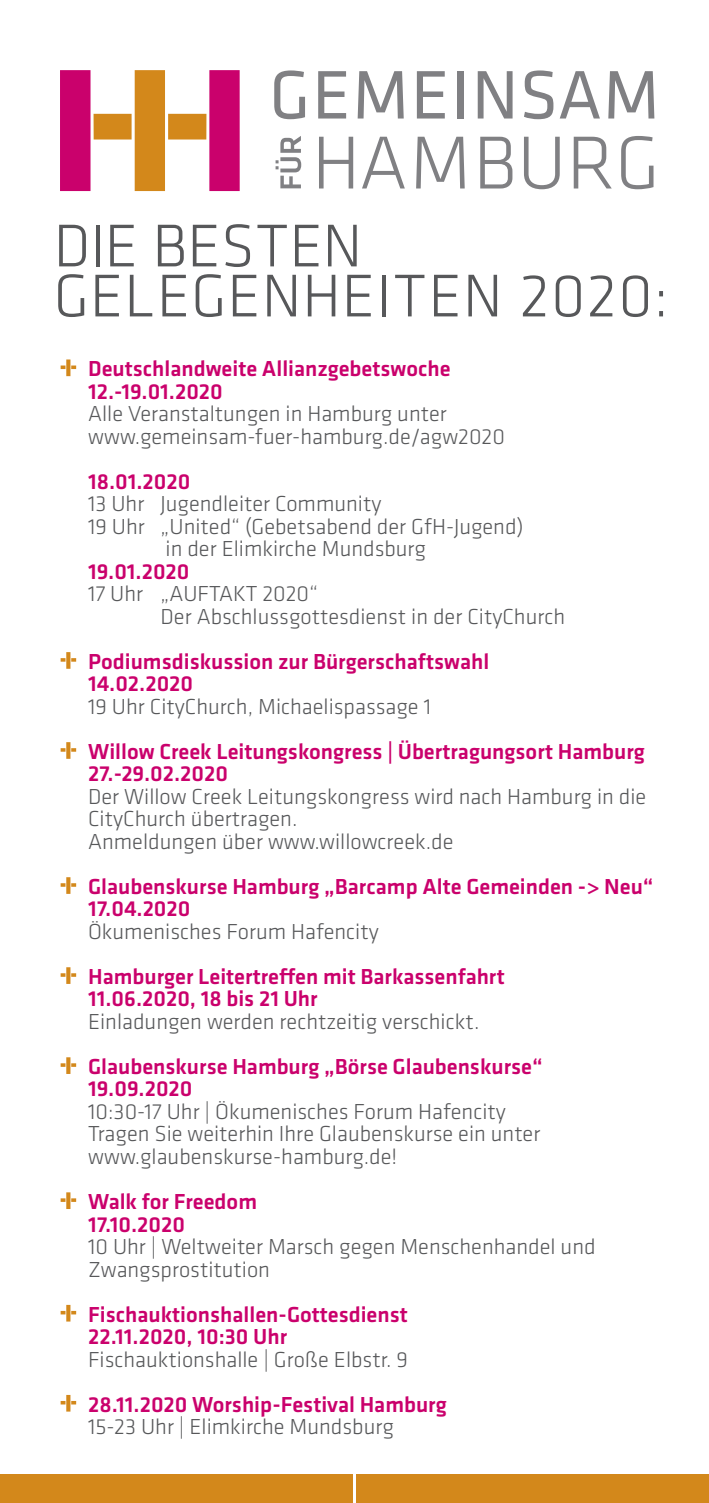
<style>
.page{position:relative;width:709px;height:1503px;background:#fff}
.page>*{position:absolute;margin:0;border:0;box-sizing:border-box;transform-origin:0 0}
.t1{font:300 62.5px/50px "Klavika Basic";letter-spacing:.015em;color:#57585a}
.t2{font:300 22.5px/22.5px "Klavika Basic";color:#57585a}
.t3{font:500 22.5px/22.5px "Klavika Basic";color:#ca016c}
</style>
<div class="page">
<svg style="left:319px;top:137px;width:34px;height:51px"></svg>
<svg style="left:362px;top:137px;width:43px;height:51px"></svg>
<svg style="left:416px;top:137px;width:48px;height:51px"></svg>
<svg style="left:480px;top:137px;width:32px;height:51px"></svg>
<svg style="left:524px;top:137px;width:35px;height:52px"></svg>
<svg style="left:573px;top:137px;width:38px;height:51px"></svg>
<svg style="left:621px;top:136px;width:32px;height:53px"></svg>
<svg style="left:274px;top:70px;width:31px;height:49px"></svg>
<svg style="left:318px;top:71px;width:28px;height:47px"></svg>
<svg style="left:357px;top:71px;width:47px;height:47px"></svg>
<svg style="left:417px;top:71px;width:28px;height:47px"></svg>
<div style="left:457px;top:71px;width:6px;height:47px;background:#808083"></div>
<svg style="left:478px;top:71px;width:34px;height:47px"></svg>
<svg style="left:524px;top:70px;width:29px;height:49px"></svg>
<svg style="left:560px;top:71px;width:40px;height:47px"></svg>
<svg style="left:608px;top:71px;width:46px;height:47px"></svg>
<svg style="left:275px;top:136px;width:26px;height:52px"></svg>
<svg style="left:94px;top:70px;width:112px;height:121px"></svg>
<div style="left:61px;top:70px;width:29px;height:121px;background:#ca016c"></div>
<div style="left:209px;top:70px;width:31px;height:121px;background:#ca016c"></div>
<svg style="left:71px;top:365px;width:5px;height:4px"></svg>
<svg style="left:61px;top:365px;width:4px;height:4px"></svg>
<svg style="left:66px;top:359px;width:4px;height:17px"></svg>
<svg style="left:71px;top:658px;width:5px;height:3px"></svg>
<svg style="left:61px;top:658px;width:4px;height:3px"></svg>
<svg style="left:66px;top:652px;width:4px;height:17px"></svg>
<svg style="left:71px;top:748px;width:5px;height:3px"></svg>
<svg style="left:61px;top:748px;width:4px;height:3px"></svg>
<svg style="left:66px;top:742px;width:4px;height:17px"></svg>
<svg style="left:71px;top:883px;width:5px;height:3px"></svg>
<svg style="left:61px;top:883px;width:4px;height:3px"></svg>
<svg style="left:66px;top:877px;width:4px;height:17px"></svg>
<svg style="left:71px;top:973px;width:5px;height:3px"></svg>
<svg style="left:61px;top:973px;width:4px;height:3px"></svg>
<svg style="left:66px;top:967px;width:4px;height:17px"></svg>
<svg style="left:71px;top:1063px;width:5px;height:3px"></svg>
<svg style="left:61px;top:1063px;width:4px;height:3px"></svg>
<svg style="left:66px;top:1057px;width:4px;height:17px"></svg>
<svg style="left:71px;top:1198px;width:5px;height:3px"></svg>
<svg style="left:61px;top:1198px;width:4px;height:3px"></svg>
<svg style="left:66px;top:1192px;width:4px;height:17px"></svg>
<svg style="left:71px;top:1310px;width:5px;height:4px"></svg>
<svg style="left:61px;top:1310px;width:4px;height:4px"></svg>
<svg style="left:66px;top:1304px;width:4px;height:17px"></svg>
<svg style="left:71px;top:1401px;width:5px;height:3px"></svg>
<svg style="left:61px;top:1401px;width:4px;height:3px"></svg>
<svg style="left:66px;top:1394px;width:4px;height:17px"></svg>
<div style="left:0;top:1474px;width:353px;height:28px;background:#d3881b"></div>
<div style="left:356px;top:1474px;width:353px;height:28px;background:#d3881b"></div>
<h1 class="t1" style="left:54px;top:220px;width:616px">DIE BESTEN<br>GELEGENHEITEN 2020:</h1>
<p class="t3" style="left:88px;top:357px;width:364px">Deutschlandweite Allianzgebetswoche<br>12.-19.01.2020</p>
<p class="t2" style="left:88px;top:402px;width:418px">Alle Veranstaltungen in Hamburg unter www.gemeinsam-fuer-hamburg.de/agw2020</p>
<p class="t3" style="left:88px;top:469px;width:104px">18.01.2020</p>
<p class="t2" style="left:88px;top:492px;width:295px">13 Uhr Jugendleiter Community</p>
<p class="t2" style="left:88px;top:515px;width:437px">19 Uhr „United“ (Gebetsabend der GfH-Jugend)</p>
<p class="t2" style="left:166px;top:537px;width:262px">in der Elimkirche Mundsburg</p>
<p class="t3" style="left:88px;top:559px;width:103px">19.01.2020</p>
<p class="t2" style="left:161px;top:582px;width:406px;text-indent:-72px">17 Uhr „AUFTAKT 2020“<br>Der Abschlussgottesdienst in der CityChurch</p>
<p class="t3" style="left:88px;top:649px;width:402px">Podiumsdiskussion zur Bürgerschaftswahl<br>14.02.2020</p>
<p class="t2" style="left:88px;top:695px;width:344px">19 Uhr CityChurch, Michaelispassage 1</p>
<p class="t3" style="left:88px;top:739px;width:558px">Willow Creek Leitungskongress | Übertragungsort Hamburg<br>27.-29.02.2020</p>
<p class="t2" style="left:88px;top:785px;width:560px">Der Willow Creek Leitungskongress wird nach Hamburg in die<br>CityChurch übertragen.<br>Anmeldungen über www.willowcreek.de</p>
<p class="t3" style="left:88px;top:874px;width:567px">Glaubenskurse Hamburg „Barcamp Alte Gemeinden -&gt; Neu“<br>17.04.2020</p>
<p class="t2" style="left:88px;top:920px;width:292px">Ökumenisches Forum Hafencity</p>
<p class="t3" style="left:88px;top:964px;width:418px">Hamburger Leitertreffen mit Barkassenfahrt<br>11.06.2020, 18 bis 21 Uhr</p>
<p class="t2" style="left:88px;top:1010px;width:393px">Einladungen werden rechtzeitig verschickt.</p>
<p class="t3" style="left:88px;top:1054px;width:456px">Glaubenskurse Hamburg „Börse Glaubenskurse“<br>19.09.2020</p>
<p class="t2" style="left:88px;top:1100px;width:454px">10:30-17 Uhr | Ökumenisches Forum Hafencity<br>Tragen Sie weiterhin Ihre Glaubenskurse ein unter www.glaubenskurse-hamburg.de!</p>
<p class="t3" style="left:88px;top:1189px;width:170px">Walk for Freedom<br>17.10.2020</p>
<p class="t2" style="left:88px;top:1235px;width:509px">10 Uhr | Weltweiter Marsch gegen Menschenhandel und<br>Zwangsprostitution</p>
<p class="t3" style="left:88px;top:1302px;width:321px">Fischauktionshallen-Gottesdienst<br>22.11.2020, 10:30 Uhr</p>
<p class="t2" style="left:88px;top:1347px;width:321px">Fischauktionshalle | Große Elbstr. 9</p>
<p class="t3" style="left:88px;top:1392px;width:360px">28.11.2020 Worship-Festival Hamburg</p>
<p class="t2" style="left:88px;top:1415px;width:307px">15-23 Uhr | Elimkirche Mundsburg</p>
</div>
